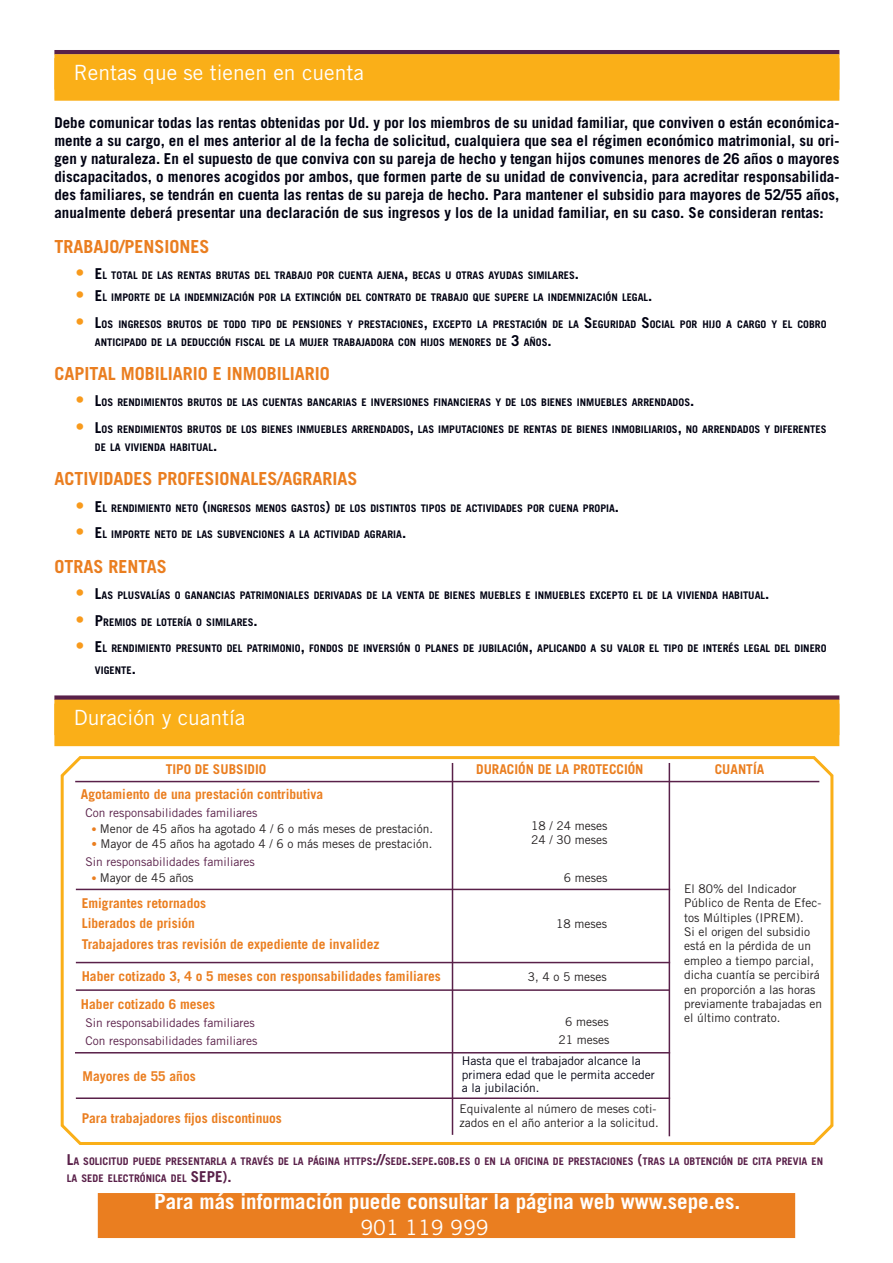
<style>
.page{position:relative;width:893px;height:1263px;background:#fff}
.page>*{position:absolute;margin:0;border:0;box-sizing:border-box;transform-origin:0 0}
.t1{font:700 21px "Trade Gothic LT Std";color:#fff}
.t2{font:21px "Trade Gothic LT Std";color:#fff}
.t3{font:700 18px "Trade Gothic LT Std";color:#ea7e20}
.t4{font:700 15px/18px "Trade Gothic LT Std";color:#000212;text-align:justify}
.t5{font:700 13.5px/20.1px "Trade Gothic LT Std";color:#ea7e20}
.t6{font:12px/14.4px "Trade Gothic LT Std";color:#231f20}
.t7{font:12px/18px "Trade Gothic LT Std";color:#592049}
.t8{font:12px/13.5px "Trade Gothic LT Std";color:#000212}
.t9{font:700 10.5px/18px "Trade Gothic LT Std";color:#000212}
.t10{font:700 10.5px/16.5px "Trade Gothic LT Std";color:#592049}
.s1{font-weight:400;font-size:18px;color:#f89a1c}
.s2{font-size:15px}
.s3{font-size:10.5px;color:#ea7e20}
.s4{font-size:11.25px;color:#ea7e20}
.s5{color:#592049}
</style>
<div class="page">
<hr style="left:54px;top:50px;width:785px;height:4px;background:#592049">
<div style="left:54px;top:54px;width:785px;height:47px;background:#faaf18"></div>
<div style="left:54px;top:695px;width:785px;height:5px;background:#592049"></div>
<div style="left:54px;top:700px;width:785px;height:46px;background:#faaf18"></div>
<svg style="left:60px;top:756px;width:774px;height:389px"></svg>
<hr style="left:75px;top:781px;width:744px;height:1px;background:#592049">
<hr style="left:76px;top:889px;width:594px;height:1px;background:#592049">
<hr style="left:76px;top:962px;width:594px;height:1px;background:#592049">
<hr style="left:76px;top:989px;width:593px;height:2px;background:#592049">
<hr style="left:76px;top:1097px;width:594px;height:2px;background:#592049">
<hr style="left:75px;top:1052px;width:595px;height:1px;background:#592049">
<hr style="left:452px;top:763px;width:1px;height:372px;background:#592049">
<hr style="left:669px;top:763px;width:1px;height:373px;background:#592049">
<div style="left:98px;top:1193px;width:697px;height:45px;background:#ea7e20"></div>
<h1 class="t2" style="left:74px;top:60px;width:291px">Rentas que se tienen en cuenta</h1>
<p class="t4" style="left:54px;top:114px;width:786px">Debe comunicar todas las rentas obtenidas por Ud. y por los miembros de su unidad familiar, que conviven o están económica&shy;mente a su cargo, en el mes anterior al de la fecha de solicitud, cualquiera que sea el régimen económico matrimonial, su ori&shy;gen y naturaleza. En el supuesto de que conviva con su pareja de hecho y tengan hijos comunes menores de 26 años o mayores discapacitados, o menores acogidos por ambos, que formen parte de su unidad de convivencia, para acreditar responsabilida&shy;des familiares, se tendrán en cuenta las rentas de su pareja de hecho. Para mantener el subsidio para mayores de 52/55 años, anualmente deberá presentar una declaración de sus ingresos y los de la unidad familiar, en su caso. Se consideran rentas:</p>
<h2 class="t3" style="left:54px;top:235px;width:157px">TRABAJO/PENSIONES</h2>
<p class="t9" style="left:75px;top:266px;width:505px"><span class="s1">•</span> <span class="s2">E</span>L TOTAL DE LAS RENTAS BRUTAS DEL TRABAJO POR CUENTA AJENA<span class="s2">,</span> BECAS U OTRAS AYUDAS SIMILARES<span class="s2">.</span></p>
<p class="t9" style="left:75px;top:288px;width:578px"><span class="s1">•</span> <span class="s2">E</span>L IMPORTE DE LA INDEMNIZACIÓN POR LA EXTINCIÓN DEL CONTRATO DE TRABAJO QUE SUPERE LA INDEMNIZACIÓN LEGAL<span class="s2">.</span></p>
<p class="t9" style="left:95px;top:315px;width:733px;text-indent:-20px"><span class="s1">•</span> <span class="s2">L</span>OS INGRESOS BRUTOS DE TODO TIPO DE PENSIONES Y PRESTACIONES<span class="s2">,</span> EXCEPTO LA PRESTACIÓN DE LA <span class="s2">S</span>EGURIDAD <span class="s2">S</span>OCIAL POR HIJO A CARGO Y EL COBRO<br>ANTICIPADO DE LA DEDUCCIÓN FISCAL DE LA MUJER TRABAJADORA CON HIJOS MENORES DE <span class="s2">3</span> AÑOS<span class="s2">.</span></p>
<h2 class="t3" style="left:54px;top:362px;width:277px">CAPITAL MOBILIARIO E INMOBILIARIO</h2>
<p class="t9" style="left:75px;top:394px;width:620px"><span class="s1">•</span> <span class="s2">L</span>OS RENDIMIENTOS BRUTOS DE LAS CUENTAS BANCARIAS E INVERSIONES FINANCIERAS Y DE LOS BIENES INMUEBLES ARRENDADOS<span class="s2">.</span></p>
<p class="t9" style="left:95px;top:420px;width:733px;text-indent:-20px"><span class="s1">•</span> <span class="s2">L</span>OS RENDIMIENTOS BRUTOS DE LOS BIENES INMUEBLES ARRENDADOS<span class="s2">,</span> LAS IMPUTACIONES DE RENTAS DE BIENES INMOBILIARIOS<span class="s2">,</span> NO ARRENDADOS Y DIFERENTES<br>DE LA VIVIENDA HABITUAL<span class="s2">.</span></p>
<h2 class="t3" style="left:54px;top:468px;width:305px">ACTIVIDADES PROFESIONALES/AGRARIAS</h2>
<p class="t9" style="left:75px;top:499px;width:545px"><span class="s1">•</span> <span class="s2">E</span>L RENDIMIENTO NETO <span class="s2">(</span>INGRESOS MENOS GASTOS<span class="s2">)</span> DE LOS DISTINTOS TIPOS DE ACTIVIDADES POR CUENA PROPIA<span class="s2">.</span></p>
<p class="t9" style="left:75px;top:525px;width:332px"><span class="s1">•</span> <span class="s2">E</span>L IMPORTE NETO DE LAS SUBVENCIONES A LA ACTIVIDAD AGRARIA<span class="s2">.</span></p>
<h2 class="t3" style="left:54px;top:555px;width:114px">OTRAS RENTAS</h2>
<p class="t9" style="left:75px;top:586px;width:695px"><span class="s1">•</span> <span class="s2">L</span>AS PLUSVALÍAS O GANANCIAS PATRIMONIALES DERIVADAS DE LA VENTA DE BIENES MUEBLES E INMUEBLES EXCEPTO EL DE LA VIVIENDA HABITUAL<span class="s2">.</span></p>
<p class="t9" style="left:75px;top:613px;width:184px"><span class="s1">•</span> <span class="s2">P</span>REMIOS DE LOTERÍA O SIMILARES<span class="s2">.</span></p>
<p class="t9" style="left:95px;top:637px;width:733px;line-height:21.6px;text-indent:-20px"><span class="s1">•</span> <span class="s2">E</span>L RENDIMIENTO PRESUNTO DEL PATRIMONIO<span class="s2">,</span> FONDOS DE INVERSIÓN O PLANES DE JUBILACIÓN<span class="s2">,</span> APLICANDO A SU VALOR EL TIPO DE INTERÉS LEGAL DEL DINERO<br>VIGENTE<span class="s2">.</span></p>
<h1 class="t2" style="left:74px;top:705px;width:173px">Duración y cuantía</h1>
<p class="t5" style="left:166px;top:759px;width:102px">TIPO DE SUBSIDIO</p>
<p class="t5" style="left:476px;top:759px;width:169px">DURACIÓN DE LA PROTECCIÓN</p>
<p class="t5" style="left:715px;top:759px;width:51px">CUANTÍA</p>
<p class="t5" style="left:81px;top:784px;width:244px">Agotamiento de una prestación contributiva</p>
<p class="t7" style="left:85px;top:803px;width:173px">Con responsabilidades familiares</p>
<p class="t6" style="left:91px;top:822px;width:343px"><span class="s3">•</span> Menor de 45 años ha agotado 4 / 6 o más meses de prestación.</p>
<p class="t6" style="left:85px;top:834px;width:348px;line-height:18px;text-indent:6px"><span class="s4">•</span> Mayor de 45 años ha agotado 4 / 6 o más meses de prestación.<br><span class="s5">Sin responsabilidades familiares</span></p>
<p class="t6" style="left:91px;top:871px;width:104px"><span class="s3">•</span> Mayor de 45 años</p>
<p class="t5" style="left:82px;top:893px;width:126px">Emigrantes retornados<br>Liberados de prisión</p>
<p class="t6" style="left:531px;top:818px;width:78px">18 / 24 meses<br>24 / 30 meses</p>
<p class="t6" style="left:564px;top:870px;width:45px">6 meses</p>
<p class="t6" style="left:556px;top:917px;width:52px">18 meses</p>
<p class="t6" style="left:684px;top:881px;width:139px">El 80% del Indicador<br>Público de Renta de Efec&shy;tos Múltiples (IPREM).<br>Si el origen del subsidio está en la pérdida de un empleo a tiempo parcial, dicha cuantía se percibirá en proporción a las horas previamente trabajadas en el último contrato.</p>
<p class="t5" style="left:82px;top:933px;width:299px">Trabajadores tras revisión de expediente de invalidez</p>
<p class="t5" style="left:82px;top:966px;width:361px">Haber cotizado 3, 4 o 5 meses con responsabilidades familiares</p>
<p class="t6" style="left:528px;top:969px;width:80px">3, 4 o 5 meses</p>
<p class="t5" style="left:81px;top:994px;width:136px">Haber cotizado 6 meses</p>
<p class="t7" style="left:85px;top:1013px;width:173px">Sin responsabilidades familiares<br>Con responsabilidades familiares</p>
<p class="t6" style="left:558px;top:1013px;width:52px;line-height:18px;text-align:center">6 meses<br>21 meses</p>
<p class="t8" style="left:462px;top:1054px;width:194px">Hasta que el trabajador alcance la primera edad que le permita acceder a la jubilación.</p>
<p class="t6" style="left:460px;top:1102px;width:201px;line-height:13.5px">Equivalente al número de meses coti&shy;zados en el año anterior a la solicitud.</p>
<p class="t5" style="left:83px;top:1066px;width:115px">Mayores de 55 años</p>
<p class="t5" style="left:82px;top:1108px;width:202px">Para trabajadores fijos discontinuos</p>
<p class="t10" style="left:67px;top:1153px;width:758px"><span class="s2">L</span>A SOLICITUD PUEDE PRESENTARLA A TRAVÉS DE LA PÁGINA HTTPS<span class="s2">://</span>SEDE<span class="s2">.</span>SEPE<span class="s2">.</span>GOB<span class="s2">.</span>ES O EN LA OFICINA DE PRESTACIONES <span class="s2">(</span>TRAS LA OBTENCIÓN DE CITA PREVIA EN<br>LA SEDE ELECTRÓNICA DEL <span class="s2">SEPE).</span></p>
<h1 class="t1" style="left:154px;top:1188px;width:588px">Para más información puede consultar la página web www.sepe.es.</h1>
<h1 class="t2" style="left:360px;top:1215px;width:130px">901 119 999</h1>
</div>
